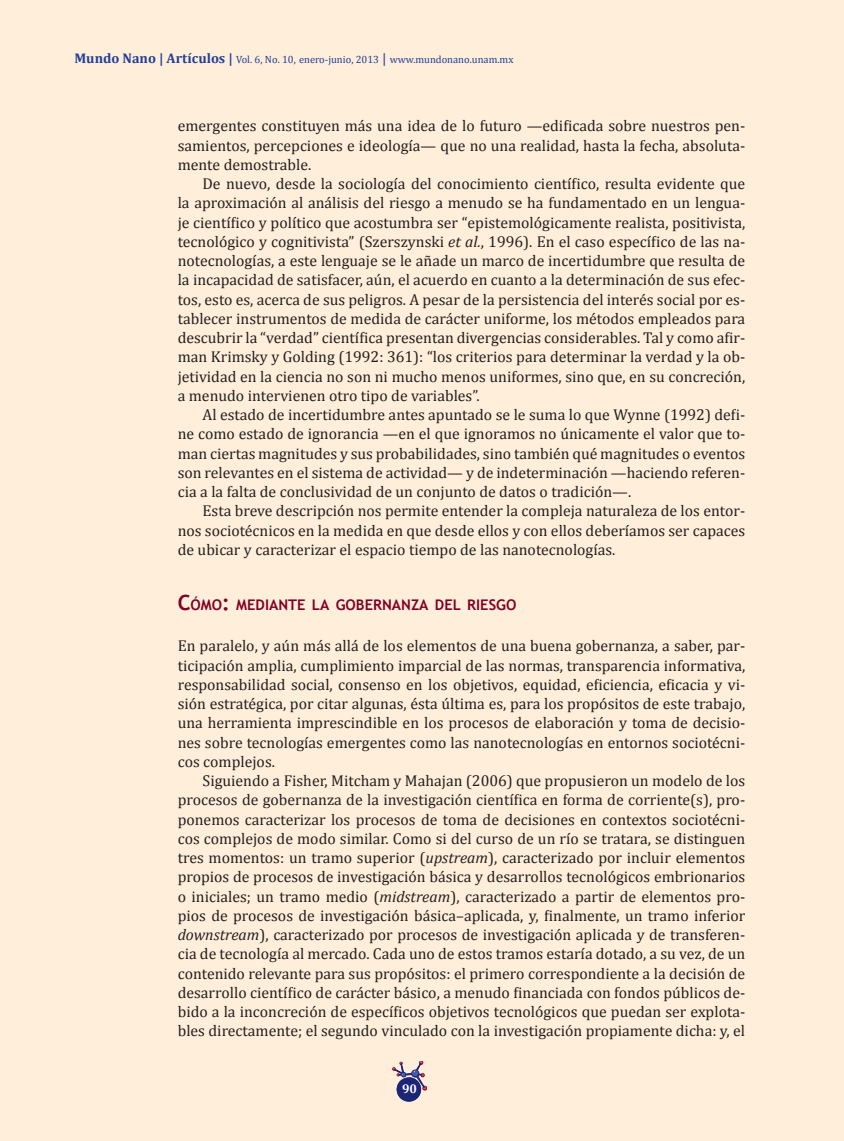
<style>
.page{position:relative;width:844px;height:1141px;background:#fff}
.page>*{position:absolute;margin:0;border:0;box-sizing:border-box;transform-origin:0 0}
.t1{font:15.75px/19.2px "Cambria";color:#231f20;text-align:justify}
.t2{font:700 14.7px "Trebuchet MS";color:#820024}
.t3{font:700 12.6px "Cambria";color:#fff}
.t4{font:10.5px "Cambria";color:#233e99}
.s1{font-weight:700;font-size:14px}
.s2{font-size:14px}
.s3{font-style:italic}
.s4{font-size:21px}
</style>
<div class="page">
<div style="left:0;top:0;width:843px;height:1141px;background:#ffefda"></div>
<svg style="left:392px;top:1061px;width:34px;height:41px"></svg>
<div style="left:396px;top:1077px;width:25px;height:25px;background:#1c2675;border-radius:50%"></div>
<p class="t4" style="left:74px;top:54px;width:440px"><span class="s1">Mundo Nano | Artículos |</span> Vol. 6, No. 10, enero-junio, 2013 <span class="s2">|</span> www.mundonano.unam.mx</p>
<p class="t1" style="left:178px;top:116px;width:569px">emergentes constituyen más una idea de lo futuro —edificada sobre nuestros pen&shy;samientos, percepciones e ideología— que no una realidad, hasta la fecha, absoluta&shy;mente demostrable.</p>
<p class="t1" style="left:178px;top:174px;width:569px;text-indent:25px">De nuevo, desde la sociología del conocimiento científico, resulta evidente que la aproximación al análisis del riesgo a menudo se ha fundamentado en un lengua&shy;je científico y político que acostumbra ser “epistemológicamente realista, positivista, tecnológico y cognitivista” (Szerszynski <span class="s3">et al.</span>, 1996). En el caso específico de las na&shy;notecnologías, a este lenguaje se le añade un marco de incertidumbre que resulta de la incapacidad de satisfacer, aún, el acuerdo en cuanto a la determinación de sus efec&shy;tos, esto es, acerca de sus peligros. A pesar de la persistencia del interés social por es&shy;tablecer instrumentos de medida de carácter uniforme, los métodos empleados para descubrir la “verdad” científica presentan divergencias considerables. Tal y como afir&shy;man Krimsky y Golding (1992: 361): “los criterios para determinar la verdad y la ob&shy;jetividad en la ciencia no son ni mucho menos uniformes, sino que, en su concreción, a menudo intervienen otro tipo de variables”.</p>
<p class="t1" style="left:178px;top:405px;width:569px;text-indent:25px">Al estado de incertidumbre antes apuntado se le suma lo que Wynne (1992) defi&shy;ne como estado de ignorancia —en el que ignoramos no únicamente el valor que to&shy;man ciertas magnitudes y sus probabilidades, sino también qué magnitudes o eventos son relevantes en el sistema de actividad— y de indeterminación —haciendo referen&shy;cia a la falta de conclusividad de un conjunto de datos o tradición—.</p>
<p class="t1" style="left:178px;top:501px;width:569px;text-indent:25px">Esta breve descripción nos permite entender la compleja naturaleza de los entor&shy;nos sociotécnicos en la medida en que desde ellos y con ellos deberíamos ser capaces de ubicar y caracterizar el espacio tiempo de las nanotecnologías.</p>
<p class="t2" style="left:178px;top:595px;width:340px"><span class="s4">C</span>ÓMO<span class="s4">:</span> MEDIANTE LA GOBERNANZA DEL RIESGO</p>
<p class="t1" style="left:178px;top:636px;width:569px">En paralelo, y aún más allá de los elementos de una buena gobernanza, a saber, par&shy;ticipación amplia, cumplimiento imparcial de las normas, transparencia informativa, responsabilidad social, consenso en los objetivos, equidad, eficiencia, eficacia y vi&shy;sión estratégica, por citar algunas, ésta última es, para los propósitos de este trabajo, una herramienta imprescindible en los procesos de elaboración y toma de decisio&shy;nes sobre tecnologías emergentes como las nanotecnologías en entornos sociotécni&shy;cos complejos.</p>
<p class="t1" style="left:178px;top:771px;width:569px;text-indent:25px">Siguiendo a Fisher, Mitcham y Mahajan (2006) que propusieron un modelo de los procesos de gobernanza de la investigación científica en forma de corriente(s), pro&shy;ponemos caracterizar los procesos de toma de decisiones en contextos sociotécni&shy;cos complejos de modo similar. Como si del curso de un río se tratara, se distinguen tres momentos: un tramo superior (<span class="s3">upstream</span>), caracterizado por incluir elementos propios de procesos de investigación básica y desarrollos tecnológicos embrionarios o iniciales; un tramo medio (<span class="s3">midstream</span>), caracterizado a partir de elementos pro&shy;pios de procesos de investigación básica–aplicada, y, finalmente, un tramo inferior <span class="s3">downstream</span>), caracterizado por procesos de investigación aplicada y de transferen&shy;cia de tecnología al mercado. Cada uno de estos tramos estaría dotado, a su vez, de un contenido relevante para sus propósitos: el primero correspondiente a la decisión de desarrollo científico de carácter básico, a menudo financiada con fondos públicos de&shy;bido a la inconcreción de específicos objetivos tecnológicos que puedan ser explota&shy;bles directamente; el segundo vinculado con la investigación propiamente dicha: y, el</p>
<p class="t3" style="left:402px;top:1081px;width:16px">90</p>
</div>
